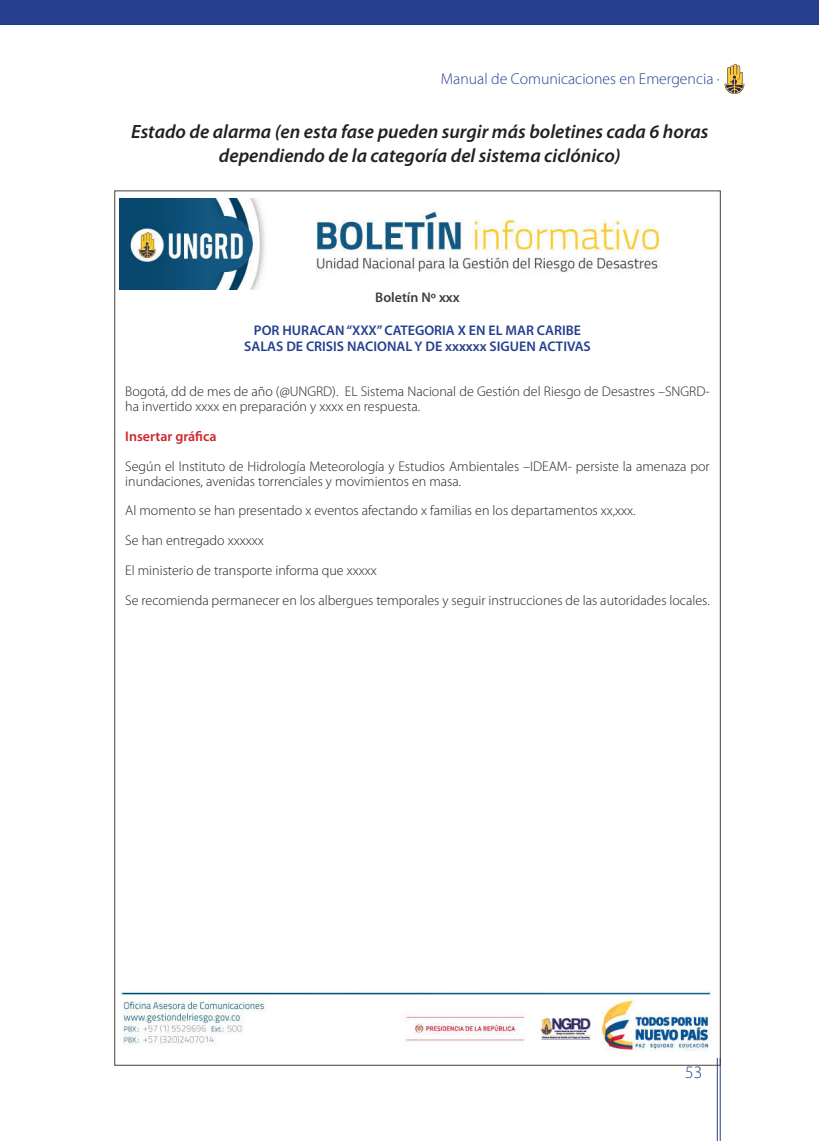
<style>
.page{position:relative;width:819px;height:1141px;background:#fff}
.page>*{position:absolute;margin:0;border:0;box-sizing:border-box;transform-origin:0 0}
.t1{font:italic 600 19.25px/24px "Myriad Pro";color:#231f20;text-align:center}
.t2{font:300 17.5px "Myriad Pro";color:#253f8e}
.t3{font:15.75px "Myriad Pro Light 3";color:#253f8e}
.t4{font:300 14px/14.9px "Myriad Pro";color:#231f20}
.t5{font:600 14px "Myriad Pro";color:#253f8e}
.t6{font:600 14px "Myriad Pro";color:#d1232a}
.t7{font:600 14px "Myriad Pro";color:#3e3e3f}
</style>
<div class="page">
<div style="left:0;top:0;width:819px;height:25px;background:#253f8e"></div>
<hr style="left:720px;top:1058px;width:1px;height:83px;background:#253f8e">
<hr style="left:717px;top:1058px;width:1px;height:83px;background:#253f8e">
<svg style="left:724px;top:64px;width:20px;height:30px"></svg>
<img style="left:121px;top:991px;width:590px;height:60px">
<img style="left:119px;top:198px;width:541px;height:92px">
<p class="t3" style="left:441px;top:70px;width:280px">Manual de Comunicaciones en Emergencia ·</p>
<p class="t1" style="left:131px;top:120px;width:579px">Estado de alarma (en esta fase pueden surgir más boletines cada 6 horas dependiendo de la categoría del sistema ciclónico)</p>
<p class="t7" style="left:375px;top:289px;width:86px">Boletín Nº xxx</p>
<p class="t5" style="left:254px;top:321px;width:328px">POR HURACAN “XXX” CATEGORIA X EN EL MAR CARIBE</p>
<p class="t5" style="left:244px;top:337px;width:348px">SALAS DE CRISIS NACIONAL Y DE xxxxxx SIGUEN ACTIVAS</p>
<p class="t4" style="left:125px;top:385px;width:586px">Bogotá, dd de mes de año (@UNGRD). EL Sistema Nacional de Gestión del Riesgo de Desastres –SNGRD&shy;ha invertido xxxx en preparación y xxxx en respuesta.</p>
<p class="t6" style="left:125px;top:427px;width:93px">Insertar gráfica</p>
<p class="t4" style="left:125px;top:459px;width:586px">Según el Instituto de Hidrología Meteorología y Estudios Ambientales –IDEAM- persiste la amenaza por inundaciones, avenidas torrenciales y movimientos en masa.</p>
<p class="t4" style="left:125px;top:504px;width:512px">Al momento se han presentado x eventos afectando x familias en los departamentos xx,xxx.</p>
<p class="t4" style="left:125px;top:533px;width:140px">Se han entregado xxxxxx</p>
<p class="t4" style="left:125px;top:563px;width:253px">El ministerio de transporte informa que xxxxx</p>
<p class="t4" style="left:125px;top:593px;width:586px">Se recomienda permanecer en los albergues temporales y seguir instrucciones de las autoridades locales.</p>
<p class="t2" style="left:685px;top:1063px;width:19px">53</p>
</div>
